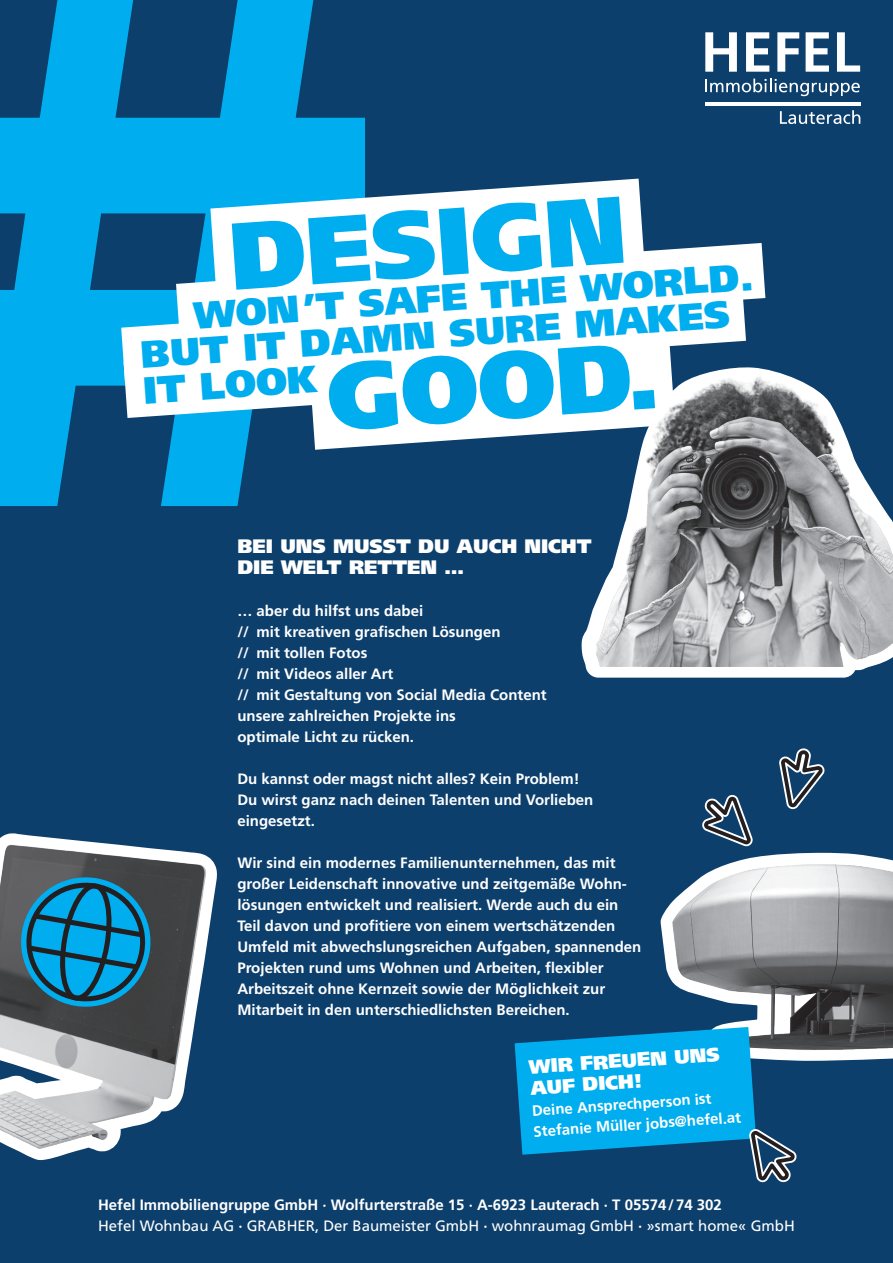
<style>
.page{position:relative;width:893px;height:1263px;background:#0c3f6c}
.page>*{position:absolute;margin:0;border:0;box-sizing:border-box;transform-origin:0 0}
.t1{font:900 94.95px "Frutiger LT Std";color:#00aeef}
.t2{font:900 37.95px/35.7px "Frutiger LT Std";color:#00aeef}
.t3{font:900 19.5px/21px "Frutiger LT Std";color:#fff}
.t4{font:700 15px/21px "Frutiger LT Std";color:#fff}
.s1{font-weight:400}
</style>
<div class="page">
<svg style="left:705px;top:32px;width:32px;height:40px"></svg>
<svg style="left:746px;top:32px;width:23px;height:40px"></svg>
<svg style="left:777px;top:32px;width:22px;height:40px"></svg>
<svg style="left:806px;top:32px;width:23px;height:40px"></svg>
<svg style="left:837px;top:32px;width:23px;height:40px"></svg>
<svg style="left:705px;top:79px;width:155px;height:17px"></svg>
<svg style="left:780px;top:110px;width:80px;height:14px"></svg>
<hr style="left:705px;top:102px;width:156px;height:3px;background:#fff">
<svg style="left:0;top:0;width:365px;height:506px;fill:#00aeef"></svg>
<img style="left:0;top:839px;width:217px;height:319px">
<svg style="left:18px;top:879px;width:142px;height:126px;background:#1b7395"></svg>
<svg style="left:308px;top:384px;width:195px;height:66px;background:#e1e7ed"></svg>
<svg style="left:176px;top:243px;width:589px;height:57px;fill:#fff"></svg>
<svg style="left:121px;top:284px;width:625px;height:100px;background:#e7f3f8"></svg>
<svg style="left:124px;top:347px;width:209px;height:71px;background:#e9f1f6"></svg>
<svg style="left:210px;top:179px;width:435px;height:122px;background:#dfeef6"></svg>
<img style="left:731px;top:852px;width:162px;height:11px">
<svg style="left:515px;top:863px;width:378px;height:320px"></svg>
<svg style="left:702px;top:795px;width:51px;height:52px"></svg>
<svg style="left:779px;top:748px;width:46px;height:62px"></svg>
<svg style="left:585px;top:666px;width:287px;height:12px;background:#e2e7ec"></svg>
<img style="left:503px;top:359px;width:390px;height:307px">
<h1 class="t1" style="left:225px;top:199px;width:399px;rotate:-4deg">DESIGN</h1>
<h2 class="t2" style="left:137px;top:301px;width:618px;text-indent:56px;rotate:-4deg">WON’T SAFE THE WORLD.<br>BUT IT DAMN SURE MAKES</h2>
<h1 class="t1" style="left:323px;top:340px;width:335px;rotate:-4deg">GOOD.</h1>
<h2 class="t2" style="left:142px;top:372px;width:177px;rotate:-4deg">IT LOOK</h2>
<h3 class="t3" style="left:237px;top:535px;width:356px">BEI UNS MUSST DU AUCH NICHT<br>DIE WELT RETTEN …</h3>
<p class="t4" style="left:237px;top:600px;width:311px">… aber du hilfst uns dabei<br>// mit kreativen grafischen Lösungen<br>// mit tollen Fotos<br>// mit Videos aller Art<br>// mit Gestaltung von Social Media Content unsere zahlreichen Projekte ins<br>optimale Licht zu rücken.</p>
<p class="t4" style="left:237px;top:768px;width:357px">Du kannst oder magst nicht alles? Kein Problem!<br>Du wirst ganz nach deinen Talenten und Vorlieben eingesetzt.</p>
<p class="t4" style="left:237px;top:852px;width:405px">Wir sind ein modernes Familienunternehmen, das mit großer Leidenschaft innovative und zeitgemäße Wohn&shy;lösungen entwickelt und realisiert. Werde auch du ein Teil davon und profitiere von einem wertschätzenden Umfeld mit abwechslungsreichen Aufgaben, spannenden Projekten rund ums Wohnen und Arbeiten, flexibler Arbeitszeit ohne Kernzeit sowie der Möglichkeit zur Mitarbeit in den unterschiedlichsten Bereichen.</p>
<h3 class="t3" style="left:528px;top:1056px;width:193px;rotate:-4deg">WIR FREUEN UNS<br>AUF DICH!</h3>
<p class="t4" style="left:531px;top:1100px;width:209px;rotate:-4deg">Deine Ansprechperson ist<br>Stefanie Müller jobs@hefel.at</p>
<p class="t4" style="left:98px;top:1194px;width:698px">Hefel Immobiliengruppe GmbH · Wolfurterstraße 15 · A-6923 Lauterach · T 05574/74 302<br><span class="s1">Hefel Wohnbau AG</span> · <span class="s1">GRABHER, Der Baumeister GmbH</span> · <span class="s1">wohnraumag GmbH</span> · <span class="s1">»smart home« GmbH</span></p>
</div>
